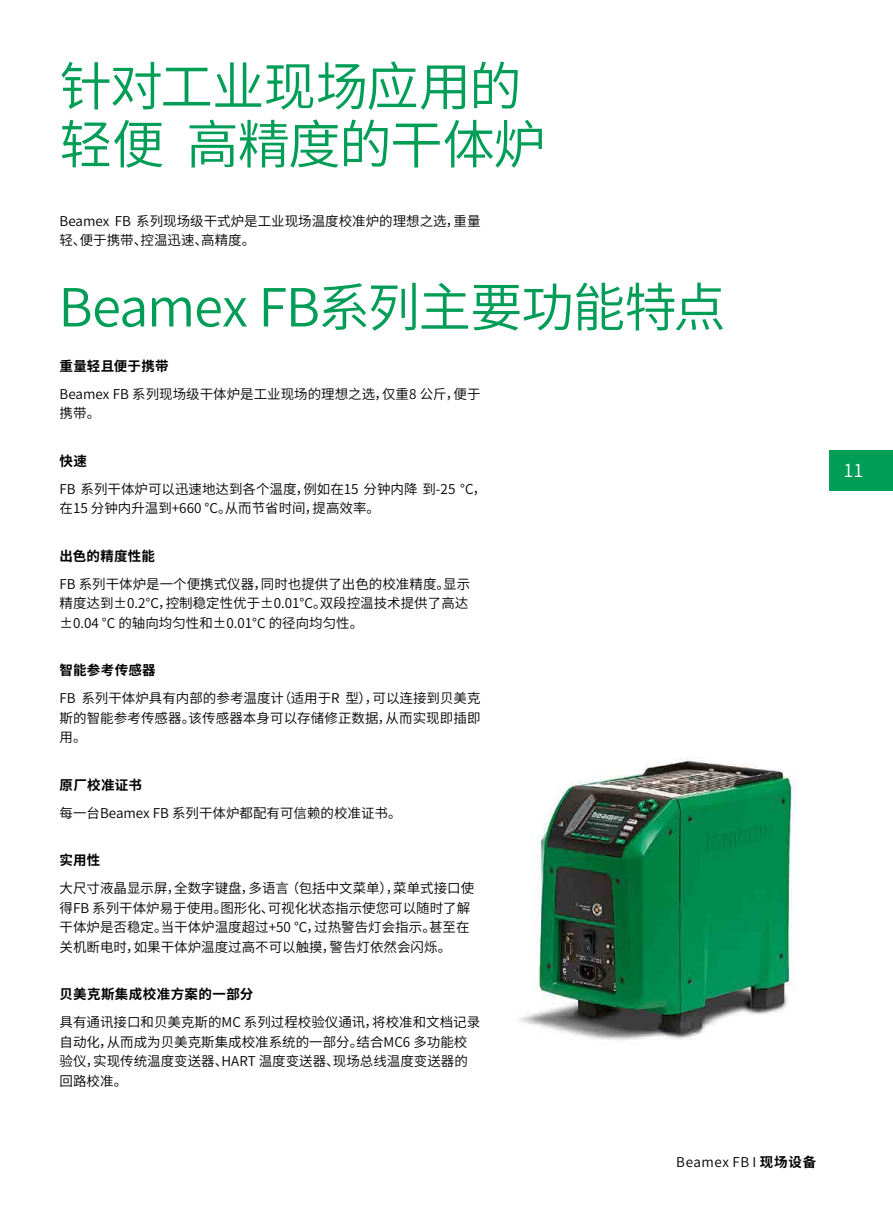
<style>
.page{position:relative;width:893px;height:1212px;background:#fff}
.page>*{position:absolute;margin:0;border:0;box-sizing:border-box;transform-origin:0 0}
.t1{font:52.5px/58.1px "Source Han Sans CN";letter-spacing:-.025em;color:#009d57}
.t2{font:18px "Source Han Sans CN";color:#fff}
.t3{font:13.5px/19.5px "Source Han Sans CN";color:#000}
.t4{font:700 13.5px "Source Han Sans CN";letter-spacing:.02em;color:#000}
.t5{font:13.5px "Source Han Sans CN";letter-spacing:.035em;color:#000}
.s1{font-weight:700}
</style>
<div class="page">
<img style="left:519px;top:757px;width:277px;height:283px">
<div style="left:829px;top:451px;width:64px;height:40px;background:#009d57"></div>
<h1 class="t1" style="left:60px;top:58px;width:488px">针对工业现场应用的轻便 高精度的干体炉</h1>
<p class="t3" style="left:60px;top:211px;width:422px">Beamex FB 系列现场级干式炉是工业现场温度校准炉的理想之选，重量轻、便于携带、控温迅速、高精度。</p>
<h1 class="t1" style="left:58px;top:279px;width:669px">Beamex FB系列主要功能特点</h1>
<p class="t4" style="left:60px;top:358px;width:110px">重量轻且便于携带</p>
<p class="t3" style="left:60px;top:384px;width:422px">Beamex FB 系列现场级干体炉是工业现场的理想之选，仅重8 公斤，便于携带。</p>
<p class="t4" style="left:60px;top:453px;width:29px">快速</p>
<p class="t3" style="left:60px;top:479px;width:428px">FB 系列干体炉可以迅速地达到各个温度，例如在15 分钟内降 到-25 °C，在15 分钟内升温到+660 °C。从而节省时间，提高效率。</p>
<p class="t4" style="left:60px;top:548px;width:97px">出色的精度性能</p>
<p class="t3" style="left:60px;top:574px;width:412px">FB 系列干体炉是一个便携式仪器，同时也提供了出色的校准精度。显示精度达到±0.2°C，控制稳定性优于±0.01°C。双段控温技术提供了高达±0.04 °C 的轴向均匀性和±0.01°C 的径向均匀性。</p>
<p class="t4" style="left:60px;top:662px;width:98px">智能参考传感器</p>
<p class="t3" style="left:60px;top:689px;width:423px;text-align:justify">FB 系列干体炉具有内部的参考温度计（适用于R 型），可以连接到贝美克斯的智能参考传感器。该传感器本身可以存储修正数据，从而实现即插即用。</p>
<p class="t4" style="left:60px;top:777px;width:84px">原厂校准证书</p>
<p class="t3" style="left:60px;top:803px;width:344px">每一台Beamex FB 系列干体炉都配有可信赖的校准证书。</p>
<p class="t4" style="left:60px;top:852px;width:42px">实用性</p>
<p class="t3" style="left:60px;top:879px;width:416px">大尺寸液晶显示屏，全数字键盘，多语言 （包括中文菜单），菜单式接口使得FB 系列干体炉易于使用。图形化、可视化状态指示使您可以随时了解干体炉是否稳定。当干体炉温度超过+50 °C，过热警告灯会指示。甚至在关机断电时，如果干体炉温度过高不可以触摸，警告灯依然会闪烁。</p>
<p class="t4" style="left:60px;top:986px;width:195px">贝美克斯集成校准方案的一部分</p>
<p class="t3" style="left:60px;top:1013px;width:422px">具有通讯接口和贝美克斯的MC 系列过程校验仪通讯，将校准和文档记录自动化，从而成为贝美克斯集成校准系统的一部分。结合MC6 多功能校验仪，实现传统温度变送器、HART 温度变送器、现场总线温度变送器的回路校准。</p>
<p class="t5" style="left:676px;top:1155px;width:142px">Beamex FB I <span class="s1">现场设备</span></p>
<h2 class="t2" style="left:843px;top:461px;width:21px">11</h2>
</div>
